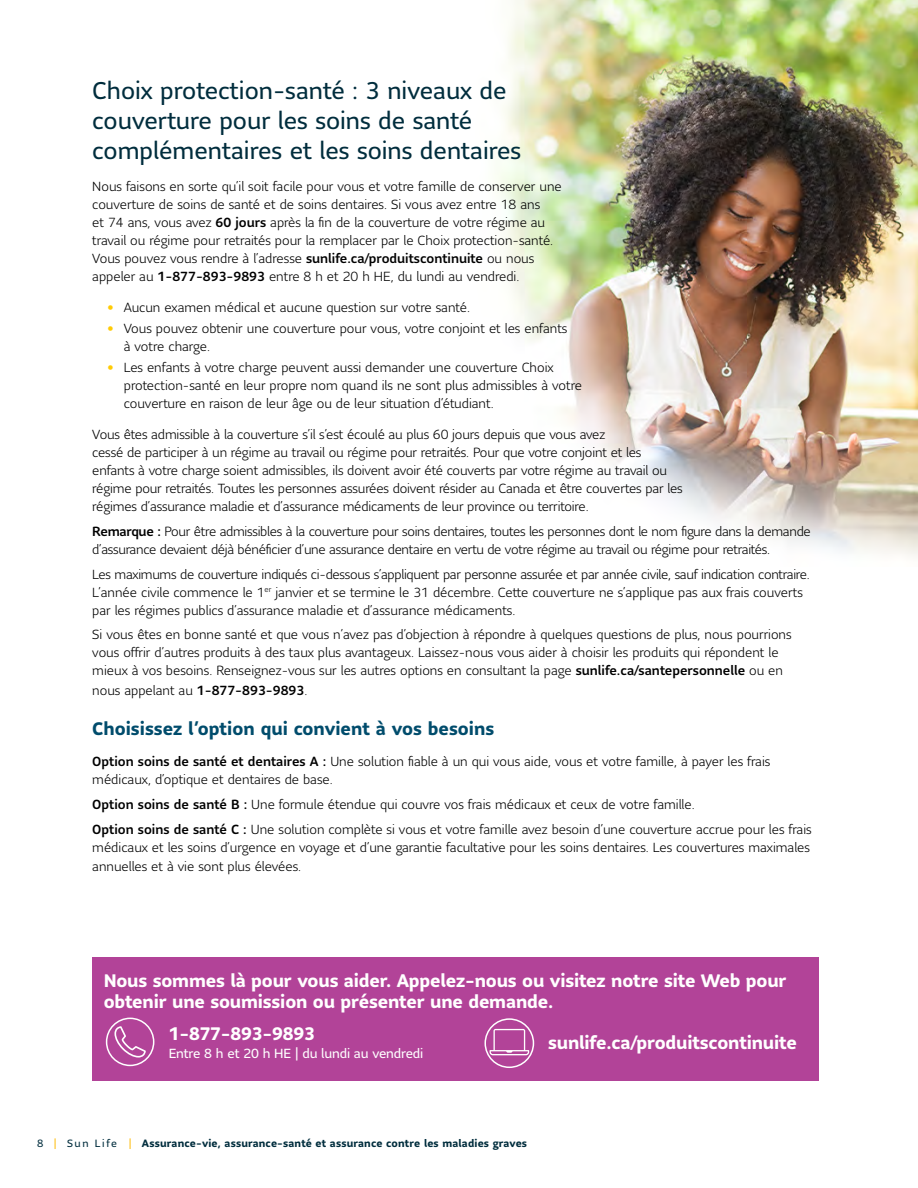
<style>
.page{position:relative;width:918px;height:1188px;background:#fff}
.page>*{position:absolute;margin:0;border:0;box-sizing:border-box;transform-origin:0 0}
.Subtitle{font:24px/30px "Sun Life Sans";color:#002d3d}
.Body{font:700 18px/21px "Sun Life Sans";letter-spacing:-.01em;color:#fff}
.SubSub_title{font:700 18px "Sun Life Sans";color:#004c6c}
.Body-2{font:300 13.2px/18px "Sun Life Sans";color:#000}
.Body-3{font:300 13.2px/18px "Sun Life Sans";letter-spacing:-.02em;color:#000}
.Body-4{font:13.2px "Sun Life Sans";letter-spacing:-.01em;color:#fff}
.t1{font:700 10.5px "Sun Life Sans";letter-spacing:.015em;color:#002d3d}
.s1{font-weight:500}
.s2{color:#ffcb05}
.s3{font-weight:400}
.s4{font-weight:400;color:#febe10}
</style>
<div class="page">
<img style="left:495px;top:0;width:423px;height:557px">
<div style="left:92px;top:958px;width:727px;height:123px;background:#b24398"></div>
<div style="left:106px;top:1018px;width:48px;height:48px;border:2px solid #fff;border-radius:50%"></div>
<svg style="left:114px;top:1026px;width:32px;height:32px"></svg>
<div style="left:484px;top:1018px;width:50px;height:50px;border:2px solid #fff;border-radius:50%"></div>
<svg style="left:490px;top:1029px;width:39px;height:26px"></svg>
<h2 class="Subtitle" style="left:92px;top:75px;width:431px">Choix protection-santé : 3 niveaux de couverture pour les soins de santé complémentaires et les soins dentaires</h2>
<p class="Body-2" style="left:92px;top:177px;width:471px">Nous faisons en sorte qu’il soit facile pour vous et votre famille de conserver une couverture de soins de santé et de soins dentaires. Si vous avez entre 18 ans<br>et 74 ans, vous avez <span class="s1">60 jours</span> après la fin de la couverture de votre régime au travail ou régime pour retraités pour la remplacer par le Choix protection-santé.<br>Vous pouvez vous rendre à l’adresse <span class="s1">sunlife.ca/produitscontinuite</span> ou nous appeler au <span class="s1">1-877-893-9893</span> entre 8 h et 20 h HE, du lundi au vendredi.</p>
<p class="Body-2" style="left:107px;top:298px;width:364px"><span class="s2">•</span> Aucun examen médical et aucune question sur votre santé.</p>
<p class="Body-2" style="left:124px;top:319px;width:445px;text-indent:-16px"><span class="s2">•</span> Vous pouvez obtenir une couverture pour vous, votre conjoint et les enfants à votre charge.</p>
<p class="Body-2" style="left:124px;top:358px;width:460px;text-indent:-16px"><span class="s2">•</span> Les enfants à votre charge peuvent aussi demander une couverture Choix protection-santé en leur propre nom quand ils ne sont plus admissibles à votre couverture en raison de leur âge ou de leur situation d’étudiant.</p>
<p class="Body-2" style="left:92px;top:425px;width:592px">Vous êtes admissible à la couverture s’il s’est écoulé au plus 60 jours depuis que vous avez<br>cessé de participer à un régime au travail ou régime pour retraités. Pour que votre conjoint et les enfants à votre charge soient admissibles, ils doivent avoir été couverts par votre régime au travail ou régime pour retraités. Toutes les personnes assurées doivent résider au Canada et être couvertes par les régimes d’assurance maladie et d’assurance médicaments de leur province ou territoire.</p>
<p class="Body-3" style="left:92px;top:522px;width:720px"><span class="s1">Remarque :</span> Pour être admissibles à la couverture pour soins dentaires, toutes les personnes dont le nom figure dans la demande d’assurance devaient déjà bénéficier d’une assurance dentaire en vertu de votre régime au travail ou régime pour retraités.</p>
<p class="Body-2" style="left:92px;top:565px;width:719px">Les maximums de couverture indiqués ci-dessous s’appliquent par personne assurée et par année civile, sauf indication contraire.<br>L’année civile commence le 1<sup>er</sup> janvier et se termine le 31 décembre. Cette couverture ne s’applique pas aux frais couverts par les régimes publics d’assurance maladie et d’assurance médicaments.</p>
<p class="Body-2" style="left:92px;top:626px;width:701px">Si vous êtes en bonne santé et que vous n’avez pas d’objection à répondre à quelques questions de plus, nous pourrions vous offrir d’autres produits à des taux plus avantageux. Laissez-nous vous aider à choisir les produits qui répondent le mieux à vos besoins. Renseignez-vous sur les autres options en consultant la page <span class="s1">sunlife.ca/santepersonnelle</span> ou en</p>
<p class="Body-2" style="left:92px;top:681px;width:217px">nous appelant au <span class="s1">1-877-893-9893</span>.</p>
<h3 class="SubSub_title" style="left:92px;top:716px;width:404px">Choisissez l’option qui convient à vos besoins</h3>
<p class="Body-2" style="left:92px;top:752px;width:680px"><span class="s1">Option soins de santé et dentaires A :</span> Une solution fiable à un qui vous aide, vous et votre famille, à payer les frais médicaux, d’optique et dentaires de base.</p>
<p class="Body-2" style="left:92px;top:795px;width:604px"><span class="s1">Option soins de santé B :</span> Une formule étendue qui couvre vos frais médicaux et ceux de votre famille.</p>
<p class="Body-2" style="left:92px;top:820px;width:721px"><span class="s1">Option soins de santé C :</span> Une solution complète si vous et votre famille avez besoin d’une couverture accrue pour les frais médicaux et les soins d’urgence en voyage et d’une garantie facultative pour les soins dentaires. Les couvertures maximales</p>
<p class="Body-2" style="left:92px;top:857px;width:210px">annuelles et à vie sont plus élevées.</p>
<p class="Body" style="left:104px;top:969px;width:684px">Nous sommes là pour vous aider. Appelez-nous ou visitez notre site Web pour obtenir une soumission ou présenter une demande.</p>
<p class="Body" style="left:169px;top:1023px;width:148px">1-877-893-9893</p>
<p class="Body-4" style="left:169px;top:1044px;width:256px">Entre 8 h et 20 h HE | du lundi au vendredi</p>
<p class="Body" style="left:548px;top:1032px;width:250px">sunlife.ca/produitscontinuite</p>
<p class="t1" style="left:37px;top:1136px;width:491px"><span class="s3">8</span> <span class="s4">|</span> <span class="s3">Sun Life</span> <span class="s4">|</span> Assurance-vie, assurance-santé et assurance contre les maladies graves</p>
</div>
